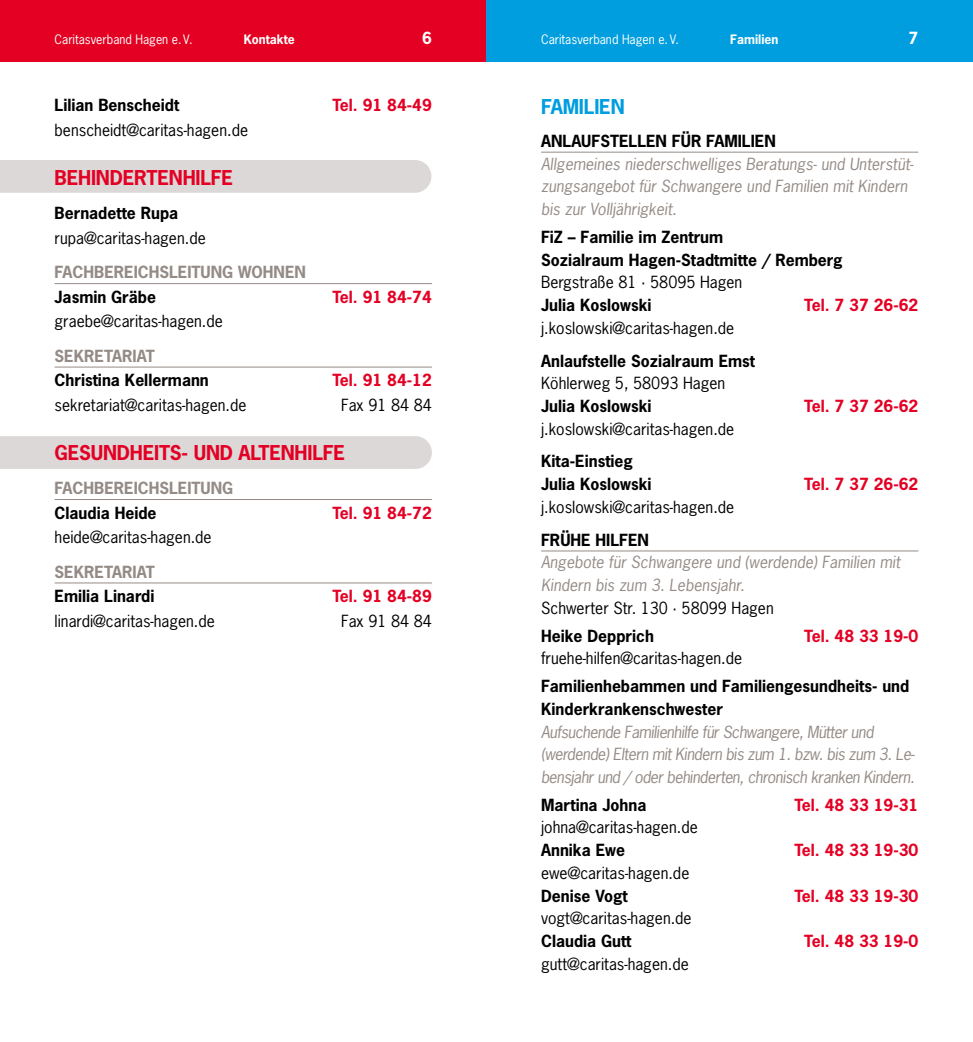
<style>
.page{position:relative;width:973px;height:1042px;background:#fff}
.page>*{position:absolute;margin:0;border:0;box-sizing:border-box;transform-origin:0 0}
.t1{font:700 19.25px "News Gothic Std";letter-spacing:-.01em;color:#e40024}
.t2{font:700 19.25px "News Gothic Std";letter-spacing:-.01em;color:#009edf}
.t3{font:15.75px "News Gothic Std";color:#000}
.t4{font:700 15.75px/22.8px "News Gothic Std";color:#000}
.t5{font:italic 15.75px/22.8px "News Gothic Std";color:#948b86}
.t6{font:700 15.75px "News Gothic Std";color:#e40024}
.t7{font:italic 15.75px/22.8px "News Gothic Std";letter-spacing:-.03em;color:#948b86}
.t8{font:700 15.75px "News Gothic Std";color:#948b86}
.t9{font:700 15.75px "News Gothic Std";color:#fff}
.t10{font:12.25px "News Gothic Std";color:#fff}
.t11{font:700 12.25px "News Gothic Std";color:#fff}
</style>
<div class="page">
<div style="left:0;top:436px;width:432px;height:33px;background:#dcd8d7"></div>
<div style="left:0;top:160px;width:431px;height:33px;background:#dcd8d7"></div>
<div style="left:0;top:0;width:486px;height:61px;background:#e40022"></div>
<div style="left:486px;top:0;width:486px;height:61px;background:#009edf"></div>
<hr style="left:55px;top:283px;width:377px;height:1px;background:#948b86">
<hr style="left:55px;top:367px;width:377px;height:1px;background:#948b86">
<hr style="left:55px;top:499px;width:377px;height:1px;background:#948b86">
<hr style="left:55px;top:582px;width:377px;height:1px;background:#948b86">
<hr style="left:541px;top:152px;width:377px;height:1px;background:#948b86">
<hr style="left:541px;top:550px;width:377px;height:1px;background:#948b86">
<p class="t10" style="left:55px;top:32px;width:139px">Caritasverband Hagen e.V.</p>
<p class="t11" style="left:244px;top:31px;width:52px">Kontakte</p>
<p class="t9" style="left:422px;top:27px;width:11px">6</p>
<p class="t10" style="left:541px;top:32px;width:139px">Caritasverband Hagen e.V.</p>
<p class="t11" style="left:730px;top:31px;width:50px">Familien</p>
<p class="t9" style="left:908px;top:28px;width:11px">7</p>
<p class="t4" style="left:55px;top:94px;width:126px">Lilian Benscheidt</p>
<p class="t6" style="left:332px;top:95px;width:101px">Tel. 91 84-49</p>
<p class="t3" style="left:55px;top:120px;width:195px">benscheidt@caritas-hagen.de</p>
<p class="t1" style="left:55px;top:165px;width:180px">BEHINDERTENHILFE</p>
<p class="t4" style="left:55px;top:202px;width:125px">Bernadette Rupa</p>
<p class="t3" style="left:55px;top:228px;width:153px">rupa@caritas-hagen.de</p>
<p class="t8" style="left:55px;top:262px;width:253px">FACHBEREICHSLEITUNG WOHNEN</p>
<p class="t4" style="left:55px;top:285px;width:103px">Jasmin Gräbe</p>
<p class="t6" style="left:332px;top:286px;width:101px">Tel. 91 84-74</p>
<p class="t3" style="left:55px;top:311px;width:170px">graebe@caritas-hagen.de</p>
<p class="t8" style="left:55px;top:345px;width:102px">SEKRETARIAT</p>
<p class="t4" style="left:55px;top:369px;width:156px">Christina Kellermann</p>
<p class="t6" style="left:332px;top:370px;width:101px">Tel. 91 84-12</p>
<p class="t3" style="left:55px;top:395px;width:193px">sekretariat@caritas-hagen.de</p>
<p class="t3" style="left:341px;top:395px;width:92px">Fax 91 84 84</p>
<p class="t1" style="left:55px;top:440px;width:292px">GESUNDHEITS- UND ALTENHILFE</p>
<p class="t8" style="left:55px;top:478px;width:180px">FACHBEREICHSLEITUNG</p>
<p class="t4" style="left:55px;top:501px;width:103px">Claudia Heide</p>
<p class="t6" style="left:332px;top:502px;width:101px">Tel. 91 84-72</p>
<p class="t3" style="left:55px;top:527px;width:158px">heide@caritas-hagen.de</p>
<p class="t8" style="left:55px;top:561px;width:102px">SEKRETARIAT</p>
<p class="t4" style="left:55px;top:584px;width:101px">Emilia Linardi</p>
<p class="t6" style="left:332px;top:586px;width:101px">Tel. 91 84-89</p>
<p class="t3" style="left:55px;top:611px;width:162px">linardi@caritas-hagen.de</p>
<p class="t3" style="left:341px;top:611px;width:92px">Fax 91 84 84</p>
<p class="t2" style="left:541px;top:94px;width:85px">FAMILIEN</p>
<p class="t4" style="left:541px;top:129px;width:236px">ANLAUFSTELLEN FÜR FAMILIEN</p>
<p class="t5" style="left:541px;top:153px;width:374px">Allgemeines niederschwelliges Beratungs- und Unterstüt&shy;zungsangebot für Schwangere und Familien mit Kindern bis zur Volljährigkeit.</p>
<p class="t4" style="left:541px;top:225px;width:303px">FiZ – Familie im Zentrum<br>Sozialraum Hagen-Stadtmitte / Remberg</p>
<p class="t3" style="left:541px;top:272px;width:203px">Bergstraße 81 · 58095 Hagen</p>
<p class="t4" style="left:541px;top:293px;width:112px">Julia Koslowski</p>
<p class="t6" style="left:804px;top:295px;width:116px">Tel. 7 37 26-62</p>
<p class="t3" style="left:541px;top:318px;width:195px">j.koslowski@caritas-hagen.de</p>
<p class="t4" style="left:541px;top:349px;width:215px">Anlaufstelle Sozialraum Emst</p>
<p class="t3" style="left:541px;top:373px;width:186px">Köhlerweg 5, 58093 Hagen</p>
<p class="t4" style="left:541px;top:394px;width:112px">Julia Koslowski</p>
<p class="t6" style="left:804px;top:396px;width:116px">Tel. 7 37 26-62</p>
<p class="t3" style="left:541px;top:419px;width:195px">j.koslowski@caritas-hagen.de</p>
<p class="t4" style="left:541px;top:450px;width:112px">Kita-Einstieg<br>Julia Koslowski</p>
<p class="t6" style="left:804px;top:474px;width:116px">Tel. 7 37 26-62</p>
<p class="t3" style="left:541px;top:497px;width:195px">j.koslowski@caritas-hagen.de</p>
<p class="t4" style="left:541px;top:528px;width:109px">FRÜHE HILFEN</p>
<p class="t5" style="left:541px;top:551px;width:360px">Angebote für Schwangere und (werdende) Familien mit<br>Kindern bis zum 3. Lebensjahr.</p>
<p class="t3" style="left:541px;top:598px;width:234px">Schwerter Str. 130 · 58099 Hagen</p>
<p class="t4" style="left:541px;top:624px;width:114px">Heike Depprich</p>
<p class="t6" style="left:804px;top:625px;width:116px">Tel. 48 33 19-0</p>
<p class="t3" style="left:541px;top:648px;width:202px">fruehe-hilfen@caritas-hagen.de</p>
<p class="t4" style="left:541px;top:674px;width:370px">Familienhebammen und Familiengesundheits- und<br>Kinderkrankenschwester</p>
<p class="t7" style="left:541px;top:720px;width:375px">Aufsuchende Familienhilfe für Schwangere, Mütter und (werdende) Eltern mit Kindern bis zum 1. bzw. bis zum 3. Le&shy;bensjahr und / oder behinderten, chronisch kranken Kindern.</p>
<p class="t4" style="left:541px;top:793px;width:107px">Martina Johna</p>
<p class="t6" style="left:794px;top:794px;width:125px">Tel. 48 33 19-31</p>
<p class="t3" style="left:541px;top:817px;width:158px">johna@caritas-hagen.de</p>
<p class="t4" style="left:541px;top:838px;width:85px">Annika Ewe</p>
<p class="t6" style="left:794px;top:840px;width:125px">Tel. 48 33 19-30</p>
<p class="t3" style="left:541px;top:863px;width:150px">ewe@caritas-hagen.de</p>
<p class="t4" style="left:541px;top:884px;width:88px">Denise Vogt</p>
<p class="t6" style="left:794px;top:885px;width:125px">Tel. 48 33 19-30</p>
<p class="t3" style="left:541px;top:908px;width:152px">vogt@caritas-hagen.de</p>
<p class="t4" style="left:541px;top:929px;width:92px">Claudia Gutt</p>
<p class="t6" style="left:804px;top:931px;width:116px">Tel. 48 33 19-0</p>
<p class="t3" style="left:541px;top:954px;width:149px">gutt@caritas-hagen.de</p>
</div>
